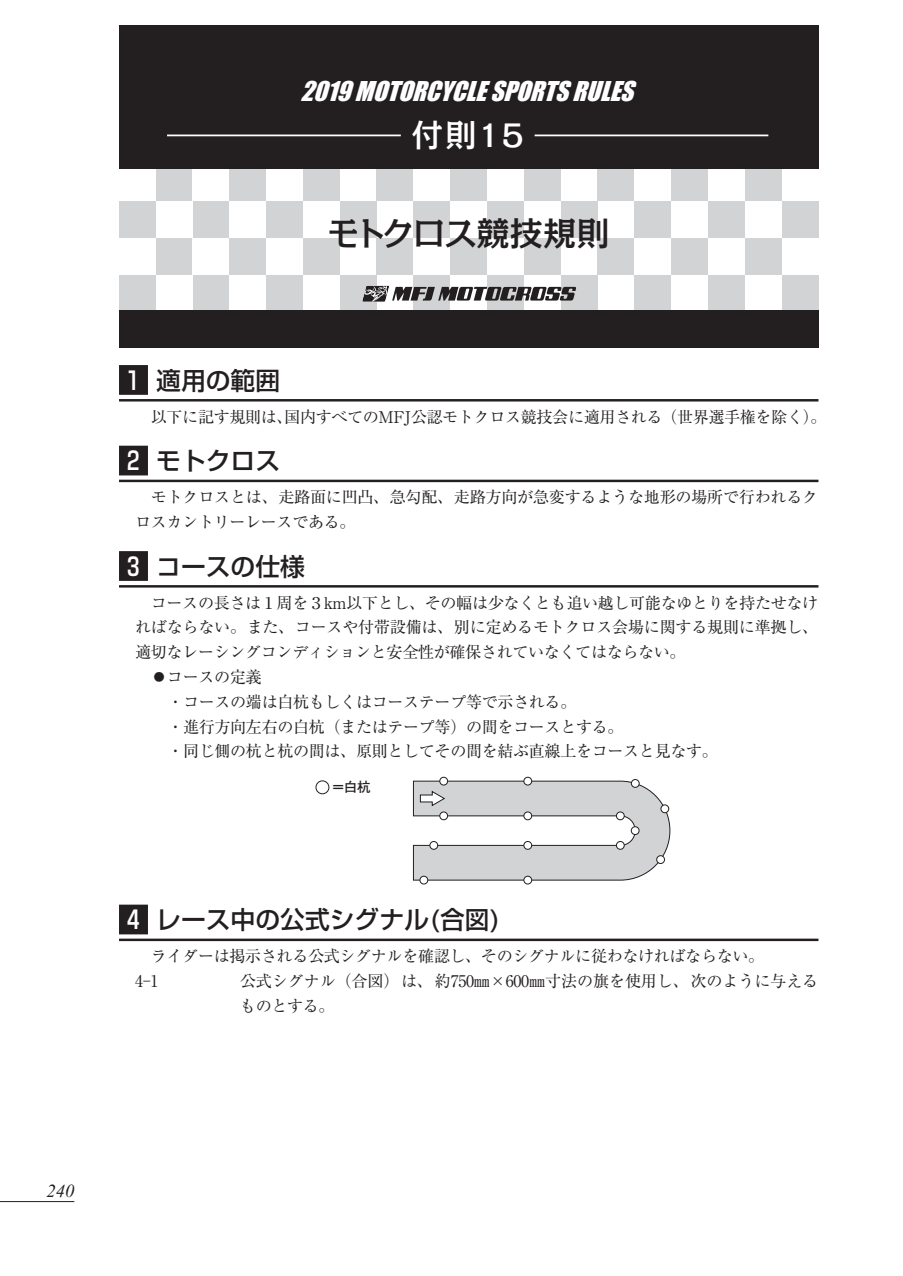
<style>
.page{position:relative;width:903px;height:1276px;background:#fff}
.page>*{position:absolute;margin:0;border:0;box-sizing:border-box;transform-origin:0 0}
.t1{font:33.25px "Kakumin Pro Medium 90 msp RKSJ H";letter-spacing:-.035em;color:#231f20}
.t2{font:31.5px "Kakumin Pro Medium 90 msp RKSJ H";color:#fff}
.t3{font:italic 25.2px "Impact";color:#fff}
.t4{font:24.85px "Shin Go Pro Medium 90 msp RKSJ H";color:#231f20}
.t5{font:italic 18.55px "Times New Roman";color:#231f20}
.t6{font:16.1px/24.8px "Ryumin Pro Regular 90 msp RKSJ H";letter-spacing:-.025em;color:#231f20}
.t7{font:13.65px "Futo Go B101 Pro Bold 90 msp RKSJ H";color:#231f20}
.s1{color:#fff}
</style>
<div class="page">
<hr style="left:0;top:1201px;width:74px;height:1px;background:#231f20">
<hr style="left:119px;top:399px;width:699px;height:2px;background:#231f20">
<div style="left:119px;top:365px;width:29px;height:30px;background:#231f20"></div>
<hr style="left:119px;top:480px;width:699px;height:2px;background:#231f20">
<div style="left:119px;top:446px;width:29px;height:29px;background:#231f20"></div>
<hr style="left:119px;top:585px;width:699px;height:2px;background:#231f20">
<div style="left:119px;top:551px;width:29px;height:30px;background:#231f20"></div>
<hr style="left:119px;top:938px;width:699px;height:3px;background:#231f20">
<div style="left:119px;top:904px;width:29px;height:30px;background:#231f20"></div>
<div style="left:439px;top:777px;width:9px;height:8px;border:1px solid #231f20;border-radius:50%"></div>
<div style="left:523px;top:777px;width:9px;height:8px;border:1px solid #231f20;border-radius:50%"></div>
<div style="left:523px;top:876px;width:9px;height:8px;border:1px solid #231f20;border-radius:50%"></div>
<div style="left:419px;top:876px;width:9px;height:8px;border:1px solid #231f20;border-radius:50%"></div>
<div style="left:631px;top:779px;width:9px;height:9px;border:1px solid #231f20;border-radius:50%"></div>
<svg style="left:412px;top:780px;width:259px;height:101px"></svg>
<div style="left:315px;top:780px;width:14px;height:14px;border:1px solid #231f20;border-radius:50%"></div>
<div style="left:156px;top:165px;width:36px;height:36px;background:#d1d3d4"></div>
<div style="left:229px;top:165px;width:37px;height:36px;background:#d1d3d4"></div>
<div style="left:303px;top:165px;width:37px;height:36px;background:#d1d3d4"></div>
<div style="left:377px;top:165px;width:36px;height:36px;background:#d1d3d4"></div>
<div style="left:450px;top:165px;width:37px;height:36px;background:#d1d3d4"></div>
<div style="left:524px;top:165px;width:37px;height:36px;background:#d1d3d4"></div>
<div style="left:598px;top:165px;width:36px;height:36px;background:#d1d3d4"></div>
<div style="left:671px;top:165px;width:37px;height:36px;background:#d1d3d4"></div>
<div style="left:745px;top:165px;width:37px;height:36px;background:#d1d3d4"></div>
<div style="left:782px;top:201px;width:36px;height:37px;background:#d1d3d4"></div>
<div style="left:708px;top:201px;width:37px;height:37px;background:#d1d3d4"></div>
<div style="left:635px;top:201px;width:36px;height:37px;background:#d1d3d4"></div>
<div style="left:561px;top:201px;width:37px;height:37px;background:#d1d3d4"></div>
<div style="left:487px;top:201px;width:37px;height:37px;background:#d1d3d4"></div>
<div style="left:414px;top:201px;width:36px;height:37px;background:#d1d3d4"></div>
<div style="left:340px;top:201px;width:37px;height:37px;background:#d1d3d4"></div>
<div style="left:266px;top:201px;width:37px;height:37px;background:#d1d3d4"></div>
<div style="left:193px;top:201px;width:36px;height:37px;background:#d1d3d4"></div>
<div style="left:119px;top:201px;width:37px;height:37px;background:#d1d3d4"></div>
<div style="left:156px;top:238px;width:36px;height:37px;background:#d1d3d4"></div>
<div style="left:229px;top:238px;width:37px;height:37px;background:#d1d3d4"></div>
<div style="left:303px;top:238px;width:37px;height:37px;background:#d1d3d4"></div>
<div style="left:377px;top:238px;width:36px;height:37px;background:#d1d3d4"></div>
<div style="left:450px;top:238px;width:37px;height:37px;background:#d1d3d4"></div>
<div style="left:524px;top:238px;width:37px;height:37px;background:#d1d3d4"></div>
<div style="left:598px;top:238px;width:36px;height:37px;background:#d1d3d4"></div>
<div style="left:671px;top:238px;width:37px;height:37px;background:#d1d3d4"></div>
<div style="left:745px;top:238px;width:37px;height:37px;background:#d1d3d4"></div>
<div style="left:782px;top:275px;width:36px;height:36px;background:#d1d3d4"></div>
<div style="left:708px;top:275px;width:37px;height:36px;background:#d1d3d4"></div>
<div style="left:635px;top:275px;width:36px;height:36px;background:#d1d3d4"></div>
<div style="left:561px;top:275px;width:37px;height:36px;background:#d1d3d4"></div>
<div style="left:487px;top:275px;width:37px;height:36px;background:#d1d3d4"></div>
<div style="left:414px;top:275px;width:36px;height:36px;background:#d1d3d4"></div>
<div style="left:340px;top:275px;width:37px;height:36px;background:#d1d3d4"></div>
<div style="left:266px;top:275px;width:37px;height:36px;background:#d1d3d4"></div>
<div style="left:193px;top:275px;width:36px;height:36px;background:#d1d3d4"></div>
<div style="left:119px;top:275px;width:37px;height:36px;background:#d1d3d4"></div>
<div style="left:119px;top:26px;width:699px;height:143px;background:#231f20"></div>
<div style="left:119px;top:311px;width:699px;height:37px;background:#231f20"></div>
<hr style="left:167px;top:135px;width:234px;height:1px;background:#fff">
<hr style="left:535px;top:135px;width:233px;height:1px;background:#fff">
<svg style="left:362px;top:286px;width:214px;height:16px"></svg>
<h3 class="t3" style="left:301px;top:83px;width:334px">2019 MOTORCYCLE SPORTS RULES</h3>
<h2 class="t2" style="left:412px;top:123px;width:114px">付則15</h2>
<h1 class="t1" style="left:327px;top:221px;width:284px">モトクロス競技規則</h1>
<h3 class="t4" style="left:127px;top:371px;width:154px"><span class="s1">1</span> 適用の範囲</h3>
<p class="t6" style="left:135px;top:406px;width:693px">　以下に記す規則は、国内すべてのMFJ公認モトクロス競技会に適用される（世界選手権を除く）。</p>
<h3 class="t4" style="left:127px;top:452px;width:154px"><span class="s1">2</span> モトクロス</h3>
<p class="t6" style="left:135px;top:487px;width:685px">　モトクロスとは、走路面に凹凸、急勾配、走路方向が急変するような地形の場所で行われるクロスカントリーレースである。</p>
<h3 class="t4" style="left:127px;top:557px;width:179px"><span class="s1">3</span> コースの仕様</h3>
<p class="t6" style="left:135px;top:592px;width:685px;text-align:justify">　コースの長さは１周を３km以下とし、その幅は少なくとも追い越し可能なゆとりを持たせなければならない。また、コースや付帯設備は、別に定めるモトクロス会場に関する規則に準拠し、適切なレーシングコンディションと安全性が確保されていなくてはならない。</p>
<p class="t6" style="left:167px;top:667px;width:552px;text-indent:-16px">●コースの定義<br>・コースの端は白杭もしくはコーステープ等で示される。<br>・進行方向左右の白杭（またはテープ等）の間をコースとする。<br>・同じ側の杭と杭の間は、原則としてその間を結ぶ直線上をコースと見なす。</p>
<p class="t7" style="left:331px;top:782px;width:41px">＝白杭</p>
<h3 class="t4" style="left:127px;top:911px;width:375px"><span class="s1">4</span> レース中の公式シグナル(合図)</h3>
<p class="t6" style="left:135px;top:946px;width:631px">　ライダーは掲示される公式シグナルを確認し、そのシグナルに従わなければならない。<br>4‒1</p>
<p class="t6" style="left:240px;top:970px;width:580px">公式シグナル（合図）は、約750㎜×600㎜寸法の旗を使用し、次のように与えるものとする。</p>
<p class="t5" style="left:46px;top:1180px;width:29px">240</p>
</div>
